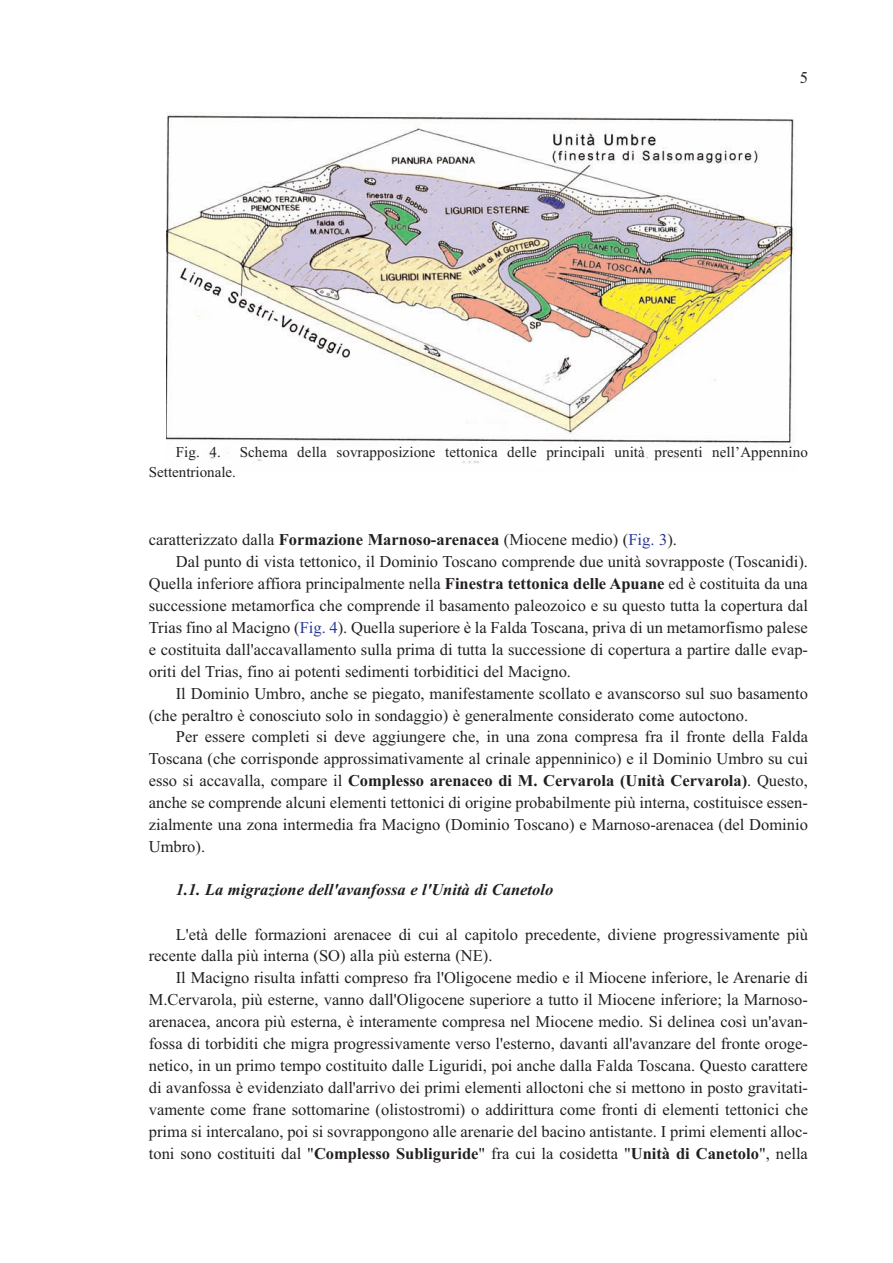
<style>
.page{position:relative;width:893px;height:1263px;background:#fff}
.page>*{position:absolute;margin:0;border:0;box-sizing:border-box;transform-origin:0 0}
.t1{font:16.5px/21.9px "Times New Roman";color:#231f20}
.t2{font:700 16.5px "Times New Roman";color:#231f20}
.t3{font:italic 700 16.5px "Times New Roman";color:#231f20}
.t4{font:15px "Times New Roman";letter-spacing:.01em;color:#231f20}
.s1{font-weight:700}
.s2{color:#293795}
.s3{font-weight:400}
</style>
<div class="page">
<img style="left:167px;top:114px;width:628px;height:350px">
<p class="t1" style="left:800px;top:67px;width:10px">5</p>
<p class="t4" style="left:176px;top:443px;width:46px">Fig. 4.</p>
<p class="t4" style="left:240px;top:443px;width:570px">Schema della sovrapposizione tettonica delle principali unità presenti nell’Appennino</p>
<p class="t4" style="left:149px;top:463px;width:89px">Settentrionale.</p>
<p class="t1" style="left:149px;top:529px;width:530px">caratterizzato dalla <span class="s1">Formazione Marnoso-arenacea</span> (Miocene medio) (<span class="s2">Fig. 3</span>).</p>
<p class="t1" style="left:176px;top:550px;width:634px">Dal punto di vista tettonico, il Dominio Toscano comprende due unità sovrapposte (Toscanidi).</p>
<p class="t1" style="left:149px;top:572px;width:661px">Quella inferiore affiora principalmente nella <span class="s1">Finestra tettonica delle Apuane</span> ed è costituita da una</p>
<p class="t1" style="left:149px;top:594px;width:661px">successione metamorfica che comprende il basamento paleozoico e su questo tutta la copertura dal</p>
<p class="t1" style="left:149px;top:616px;width:661px">Trias fino al Macigno (<span class="s2">Fig. 4</span>). Quella superiore è la Falda Toscana, priva di un metamorfismo palese</p>
<p class="t1" style="left:149px;top:638px;width:661px">e costituita dall'accavallamento sulla prima di tutta la successione di copertura a partire dalle evap-</p>
<p class="t1" style="left:149px;top:660px;width:424px">oriti del Trias, fino ai potenti sedimenti torbiditici del Macigno.</p>
<p class="t1" style="left:176px;top:682px;width:634px">Il Dominio Umbro, anche se piegato, manifestamente scollato e avanscorso sul suo basamento</p>
<p class="t1" style="left:149px;top:704px;width:601px">(che peraltro è conosciuto solo in sondaggio) è generalmente considerato come autoctono.</p>
<p class="t1" style="left:176px;top:726px;width:634px">Per essere completi si deve aggiungere che, in una zona compresa fra il fronte della Falda</p>
<p class="t1" style="left:149px;top:748px;width:661px">Toscana (che corrisponde approssimativamente al crinale appenninico) e il Dominio Umbro su cui</p>
<p class="t2" style="left:149px;top:771px;width:661px"><span class="s3">esso si accavalla, compare il</span> Complesso arenaceo di M. Cervarola (Unità Cervarola)<span class="s3">. Questo,</span></p>
<p class="t1" style="left:149px;top:791px;width:661px">anche se comprende alcuni elementi tettonici di origine probabilmente più interna, costituisce essen-</p>
<p class="t1" style="left:149px;top:813px;width:661px">zialmente una zona intermedia fra Macigno (Dominio Toscano) e Marnoso-arenacea (del Dominio</p>
<p class="t1" style="left:149px;top:835px;width:58px">Umbro).</p>
<p class="t3" style="left:176px;top:880px;width:379px">1.1. La migrazione dell'avanfossa e l'Unità di Canetolo</p>
<p class="t1" style="left:149px;top:923px;width:661px;text-indent:27px">L'età delle formazioni arenacee di cui al capitolo precedente, diviene progressivamente più recente dalla più interna (SO) alla più esterna (NE).</p>
<p class="t1" style="left:149px;top:967px;width:661px;text-align:justify;text-indent:27px">Il Macigno risulta infatti compreso fra l'Oligocene medio e il Miocene inferiore, le Arenarie di M.Cervarola, più esterne, vanno dall'Oligocene superiore a tutto il Miocene inferiore; la Marnoso&shy;arenacea, ancora più esterna, è interamente compresa nel Miocene medio. Si delinea così un'avan&shy;fossa di torbiditi che migra progressivamente verso l'esterno, davanti all'avanzare del fronte oroge&shy;netico, in un primo tempo costituito dalle Liguridi, poi anche dalla Falda Toscana. Questo carattere di avanfossa è evidenziato dall'arrivo dei primi elementi alloctoni che si mettono in posto gravitati&shy;vamente come frane sottomarine (olistostromi) o addirittura come fronti di elementi tettonici che prima si intercalano, poi si sovrappongono alle arenarie del bacino antistante. I primi elementi alloc&shy;toni sono costituiti dal "<span class="s1">Complesso Subliguride</span>" fra cui la cosidetta "<span class="s1">Unità di Canetolo</span>", nella</p>
</div>
